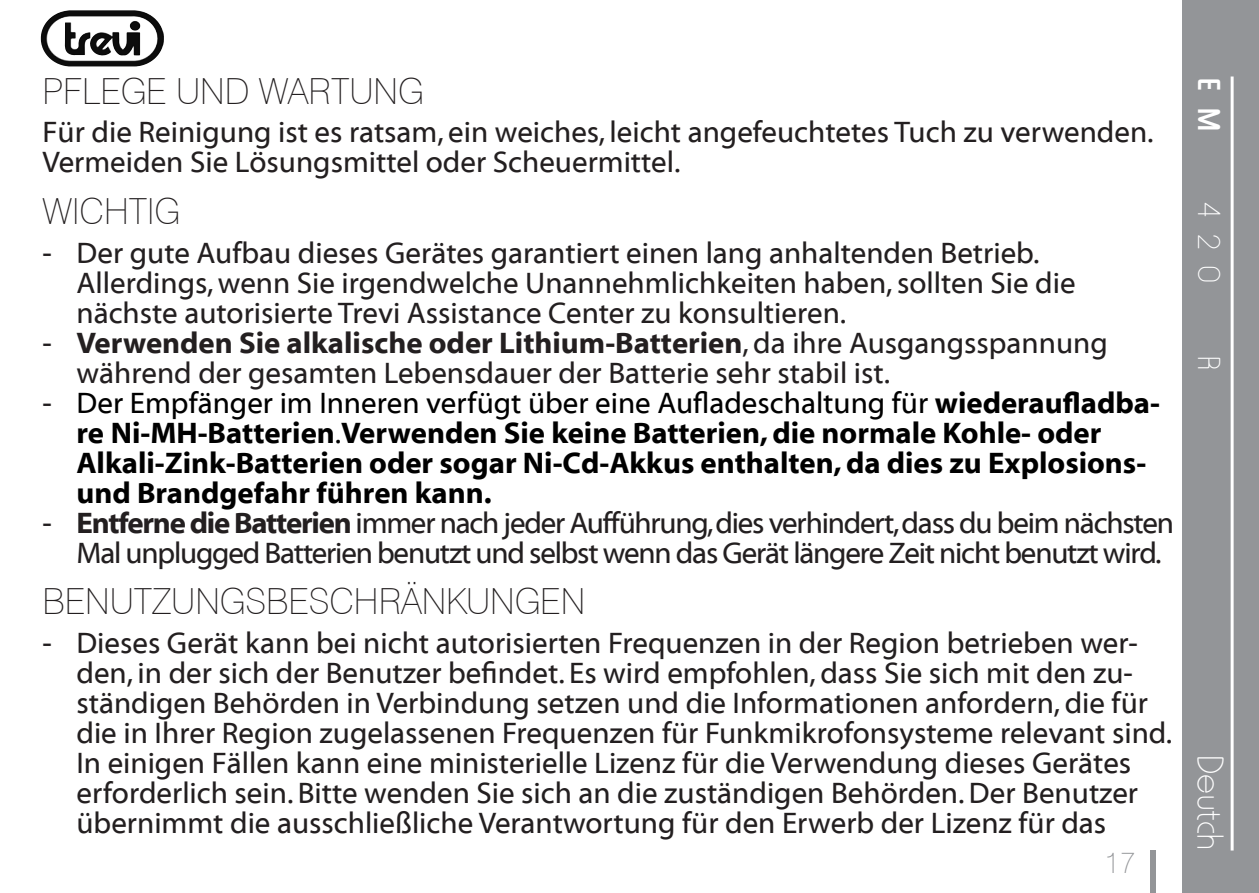
<style>
.page{position:relative;width:1259px;height:893px;background:#fff}
.page>*{position:absolute;margin:0;border:0;box-sizing:border-box;transform-origin:0 0}
.Sottotitolo_1{font:39px "Horatio D Ligh";color:#fff}
.Sottotitolo_2{font:100 36px "Swiss 721 BT";color:#231f20}
.t1{font:33px "Horatio D Ligh";color:#fff}
.t2{font:500 33px "Horatio D";color:#fff}
.Testo_rientrato{font:30px/30px "Myriad Web";color:#231f20}
.Testo_rientrato-2{font:30px/30px "Myriad Bd Web";color:#000}
.Testo_rientrato-3{font:30px/30px "Myriad Web";letter-spacing:-.04em;color:#231f20}
.Corpo_testo{font:30px/30px "Myriad Web";color:#231f20}
.t3{font:100 30px "Swiss 721 BT";color:#939598}
.s1{font-family:"Myriad Bd Web"}
.s2{font-family:"Myriad Web";color:#231f20}
.s3{font-family:"Myriad Web"}
</style>
<div class="page">
<div style="left:1182px;top:0;width:77px;height:893px;background:#939598"></div>
<img style="left:41px;top:10px;width:28px;height:42px">
<div style="left:1150px;top:851px;width:5px;height:42px;background:#939598"></div>
<hr style="left:1230px;top:76px;width:3px;height:774px;background:#fff">
<p class="Sottotitolo_2" style="left:42px;top:69px;width:383px">PFLEGE UND WARTUNG</p>
<p class="Corpo_testo" style="left:42px;top:118px;width:1112px">Für die Reinigung ist es ratsam, ein weiches, leicht angefeuchtetes Tuch zu verwenden.<br>Vermeiden Sie Lösungsmittel oder Scheuermittel.</p>
<p class="Sottotitolo_2" style="left:42px;top:189px;width:139px">WICHTIG</p>
<p class="Testo_rientrato" style="left:42px;top:238px;width:998px">- Der gute Aufbau dieses Gerätes garantiert einen lang anhaltenden Betrieb.</p>
<p class="Testo_rientrato" style="left:76px;top:268px;width:1000px">Allerdings, wenn Sie irgendwelche Unannehmlichkeiten haben, sollten Sie die</p>
<p class="Testo_rientrato" style="left:76px;top:298px;width:771px">nächste autorisierte Trevi Assistance Center zu konsultieren.</p>
<p class="Testo_rientrato" style="left:76px;top:328px;width:1032px;text-indent:-34px">- <span class="s1">Verwenden Sie alkalische oder Lithium-Batterien</span>, da ihre Ausgangsspannung während der gesamten Lebensdauer der Batterie sehr stabil ist.</p>
<p class="Testo_rientrato-2" style="left:76px;top:388px;width:1085px;text-indent:-34px"><span class="s2">-</span> <span class="s3">Der Empfänger im Inneren verfügt über eine Aufladeschaltung für</span> wiederaufladba&shy;re Ni-MH-Batterien<span class="s3">.</span>Verwenden Sie keine Batterien, die normale Kohle- oder Alkali-Zink-Batterien oder sogar Ni-Cd-Akkus enthalten, da dies zu Explosions&shy;und Brandgefahr führen kann.</p>
<p class="Testo_rientrato-3" style="left:76px;top:508px;width:1099px;text-indent:-34px">- <span class="s1">Entferne die Batterien</span> immer nach jeder Aufführung, dies verhindert, dass du beim nächsten<br>Mal unplugged Batterien benutzt und selbst wenn das Gerät längere Zeit nicht benutzt wird.</p>
<p class="Sottotitolo_2" style="left:42px;top:580px;width:544px">BENUTZUNGSBESCHRÄNKUNGEN</p>
<p class="Testo_rientrato" style="left:76px;top:628px;width:1097px;text-indent:-34px">- Dieses Gerät kann bei nicht autorisierten Frequenzen in der Region betrieben wer&shy;den, in der sich der Benutzer befindet. Es wird empfohlen, dass Sie sich mit den zu&shy;ständigen Behörden in Verbindung setzen und die Informationen anfordern, die für die in Ihrer Region zugelassenen Frequenzen für Funkmikrofonsysteme relevant sind.<br>In einigen Fällen kann eine ministerielle Lizenz für die Verwendung dieses Gerätes erforderlich sein. Bitte wenden Sie sich an die zuständigen Behörden. Der Benutzer übernimmt die ausschließliche Verantwortung für den Erwerb der Lizenz für das</p>
<p class="t3" style="left:1104px;top:844px;width:33px">17</p>
<p class="t2" style="left:1227px;top:77px;width:57px;rotate:90deg">E M</p>
<p class="t1" style="left:1227px;top:202px;width:82px;rotate:90deg">420</p>
<p class="t1" style="left:1227px;top:355px;width:18px;rotate:90deg">R</p>
<p class="Sottotitolo_1" style="left:1232px;top:754px;width:98px;rotate:90deg">Deutch</p>
</div>
